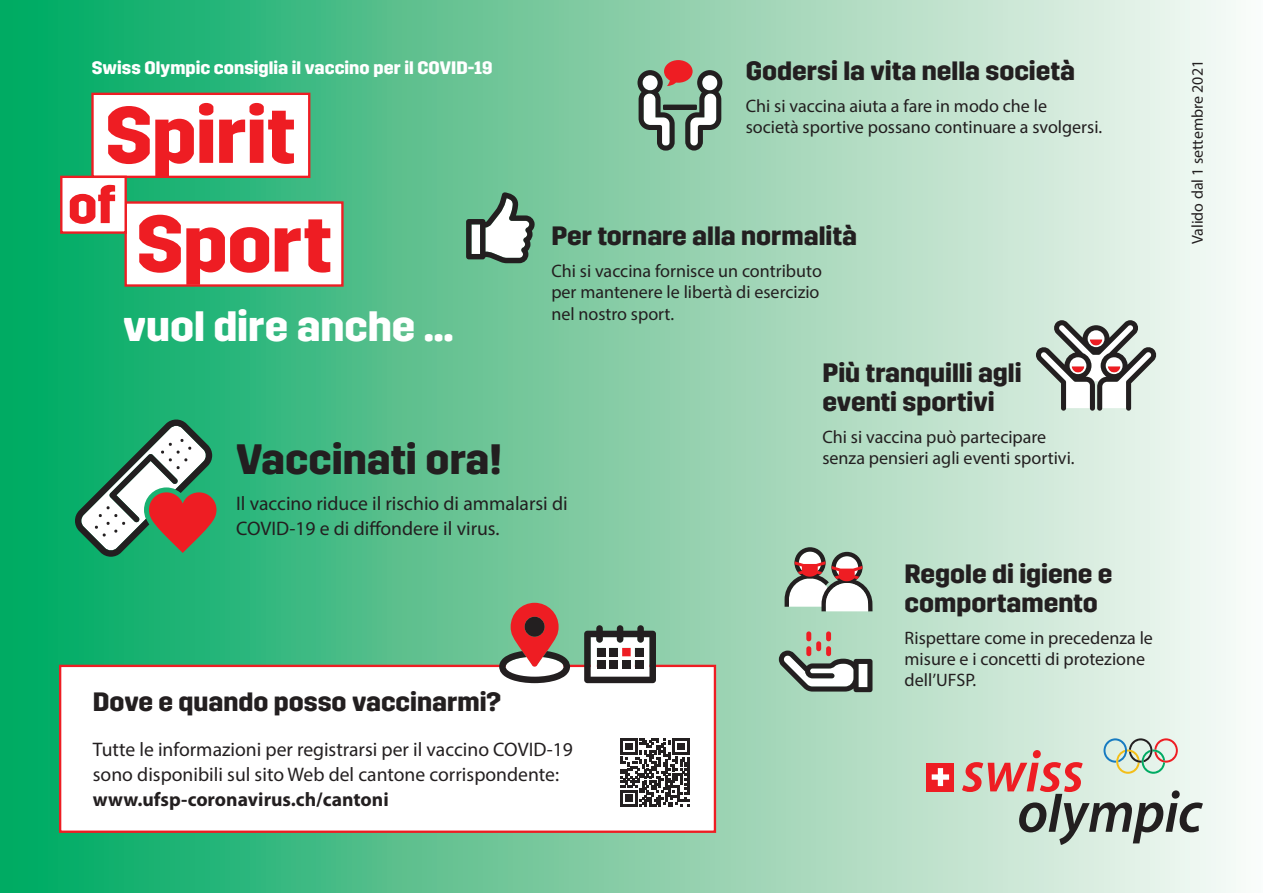
<style>
.page{position:relative;width:1263px;height:893px;background:#fff}
.page>*{position:absolute;margin:0;border:0;box-sizing:border-box;transform-origin:0 0}
.t1{font:700 79.5px/108.8px "Trim";letter-spacing:-.01em;color:#ee1d23;text-align:center}
.t2{font:700 42.45px "Trim";letter-spacing:-.005em;color:#fff}
.t3{font:700 42.45px "Trim";color:#231f20}
.t4{font:700 26.55px/28.7px "Trim";color:#231f20}
.t5{font:19.65px/25.5px "Myriad Pro";color:#231f20}
.t6{font:700 19.65px "Myriad Pro";color:#231f20}
.t7{font:18px/21.1px "Myriad Pro";color:#231f20}
.t8{font:700 18px "Trim";color:#fff}
.t9{font:15.9px "Myriad Pro";color:#231f20}
</style>
<div class="page">
<div style="left:0;top:0;width:1263px;height:893px;background:linear-gradient(to right,#02a65e,#fff8f5)"></div>
<svg style="left:962px;top:738px;width:241px;height:107px;background:#c2c4ba"></svg>
<div style="left:926px;top:763px;width:28px;height:28px;background:#ee1d23"></div>
<svg style="left:932px;top:768px;width:17px;height:18px"></svg>
<svg style="left:59px;top:91px;width:286px;height:197px"></svg>
<div style="left:60px;top:666px;width:655px;height:166px;background:#fff"></div>
<div style="left:59px;top:665px;width:657px;height:168px;border:2px solid #ee1d23"></div>
<svg style="left:499px;top:603px;width:71px;height:80px"></svg>
<div style="left:525px;top:617px;width:20px;height:20px;background:#231f20;border-radius:50%"></div>
<svg style="left:584px;top:625px;width:72px;height:58px"></svg>
<div style="left:597px;top:648px;width:8px;height:8px;background:#231f20"></div>
<div style="left:609px;top:648px;width:9px;height:8px;background:#231f20"></div>
<div style="left:635px;top:648px;width:8px;height:8px;background:#231f20"></div>
<div style="left:597px;top:660px;width:8px;height:9px;background:#231f20"></div>
<div style="left:609px;top:660px;width:9px;height:9px;background:#231f20"></div>
<div style="left:622px;top:660px;width:9px;height:9px;background:#231f20"></div>
<div style="left:635px;top:660px;width:8px;height:9px;background:#231f20"></div>
<svg style="left:637px;top:60px;width:85px;height:91px"></svg>
<div style="left:663px;top:105px;width:34px;height:5px;background:#231f20"></div>
<svg style="left:1036px;top:320px;width:121px;height:91px"></svg>
<div style="left:806px;top:631px;width:5px;height:10px;background:#ee1d23;border-radius:2px"></div>
<div style="left:816px;top:641px;width:5px;height:10px;background:#ee1d23;border-radius:2px"></div>
<div style="left:806px;top:646px;width:5px;height:10px;background:#ee1d23;border-radius:2px"></div>
<div style="left:826px;top:646px;width:5px;height:10px;background:#ee1d23;border-radius:2px"></div>
<div style="left:826px;top:631px;width:5px;height:10px;background:#ee1d23;border-radius:2px"></div>
<svg style="left:779px;top:651px;width:93px;height:41px"></svg>
<svg style="left:621px;top:738px;width:68px;height:69px"></svg>
<svg style="left:784px;top:547px;width:88px;height:64px"></svg>
<svg style="left:466px;top:192px;width:69px;height:71px"></svg>
<svg style="left:74px;top:418px;width:142px;height:139px"></svg>
<p class="t8" style="left:92px;top:57px;width:402px">Swiss Olympic consiglia il vaccino per il COVID-19</p>
<h1 class="t1" style="left:105px;top:82px;width:228px">Spirit<br>Sport</h1>
<h2 class="t2" style="left:123px;top:302px;width:332px">vuol dire anche …</h2>
<h3 class="t4" style="left:746px;top:57px;width:331px">Godersi la vita nella società</h3>
<p class="t7" style="left:746px;top:95px;width:358px">Chi si vaccina aiuta a fare in modo che le società sportive possano continuare a svolgersi.</p>
<h3 class="t4" style="left:551px;top:222px;width:307px">Per tornare alla normalità</h3>
<p class="t7" style="left:551px;top:260px;width:272px">Chi si vaccina fornisce un contributo per mantenere le libertà di esercizio nel nostro sport.</p>
<h2 class="t3" style="left:236px;top:435px;width:267px">Vaccinati ora!</h2>
<p class="t5" style="left:236px;top:490px;width:333px">Il vaccino riduce il rischio di ammalarsi di<br>COVID-19 e di diffondere il virus.</p>
<h3 class="t4" style="left:93px;top:688px;width:410px">Dove e quando posso vaccinarmi?</h3>
<p class="t5" style="left:93px;top:736px;width:481px">Tutte le informazioni per registrarsi per il vaccino COVID-19 sono disponibili sul sito Web del cantone corrispondente:</p>
<p class="t6" style="left:93px;top:787px;width:297px">www.ufsp-coronavirus.ch/cantoni</p>
<h3 class="t4" style="left:822px;top:359px;width:201px">Più tranquilli agli eventi sportivi</h3>
<p class="t7" style="left:822px;top:426px;width:254px">Chi si vaccina può partecipare senza pensieri agli eventi sportivi.</p>
<h3 class="t4" style="left:905px;top:560px;width:209px">Regole di igiene e comportamento</h3>
<p class="t7" style="left:905px;top:627px;width:250px">Rispettare come in precedenza le misure e i concetti di protezione dell’UFSP.</p>
<p class="t9" style="left:1188px;top:244px;width:185px;rotate:-90deg">Valido dal 1 settembre 2021</p>
</div>
